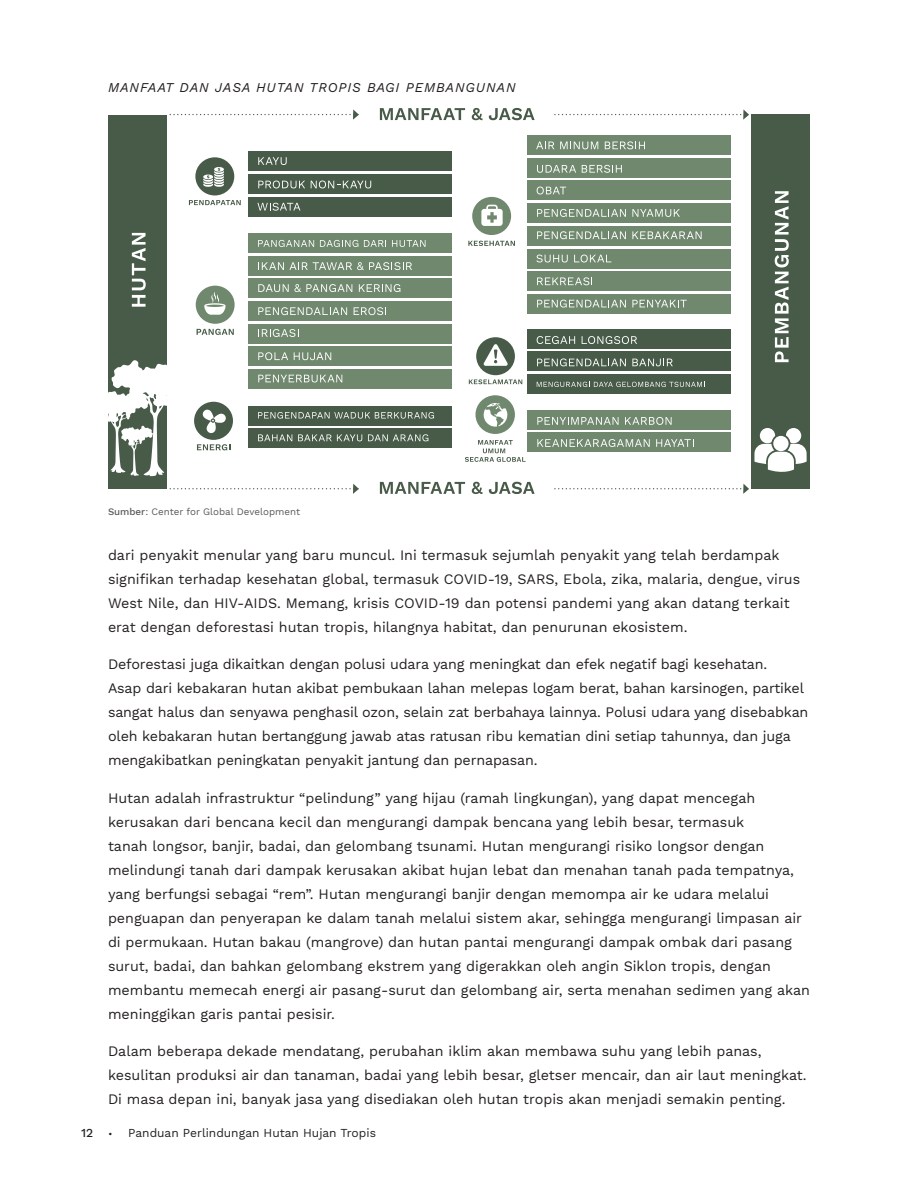
<style>
.page{position:relative;width:918px;height:1188px;background:#fff}
.page>*{position:absolute;margin:0;border:0;box-sizing:border-box;transform-origin:0 0}
.Normal_body{font:14.25px/24px "Work Sans";color:#231f20}
.Section_header{font:italic 13.5px "Work Sans";letter-spacing:.06em;color:#231f20}
.t1{font:12px "Work Sans";color:#231f20}
.t2{font:500 12px "Work Sans";color:#231f20}
.Normal_body-2{font:9.75px "Work Sans";color:#57585a}
.s1{font-weight:500}
.s2{font-weight:500;font-size:9px}
</style>
<div class="page">
<svg style="left:380px;top:482px;width:85px;height:12px"></svg>
<svg style="left:472px;top:482px;width:11px;height:12px"></svg>
<svg style="left:489px;top:482px;width:46px;height:12px"></svg>
<div style="left:108px;top:115px;width:59px;height:374px;background:#475b48"></div>
<div style="left:751px;top:114px;width:59px;height:375px;background:#475b48"></div>
<svg style="left:554px;top:484px;width:195px;height:10px"></svg>
<svg style="left:170px;top:484px;width:189px;height:10px"></svg>
<svg style="left:380px;top:108px;width:85px;height:12px"></svg>
<svg style="left:472px;top:108px;width:11px;height:12px"></svg>
<svg style="left:489px;top:108px;width:46px;height:12px"></svg>
<svg style="left:554px;top:109px;width:195px;height:11px"></svg>
<svg style="left:170px;top:109px;width:189px;height:11px"></svg>
<svg style="left:754px;top:428px;width:53px;height:44px"></svg>
<svg style="left:108px;top:360px;width:59px;height:116px"></svg>
<div style="left:248px;top:152px;width:204px;height:19px;background:#475b48"></div>
<div style="left:248px;top:174px;width:204px;height:20px;background:#475b48"></div>
<div style="left:248px;top:197px;width:204px;height:19px;background:#475b48"></div>
<div style="left:248px;top:234px;width:204px;height:19px;background:#70896e"></div>
<div style="left:248px;top:256px;width:204px;height:20px;background:#70896e"></div>
<div style="left:248px;top:279px;width:204px;height:19px;background:#70896e"></div>
<div style="left:248px;top:301px;width:204px;height:20px;background:#70896e"></div>
<div style="left:248px;top:324px;width:204px;height:19px;background:#70896e"></div>
<div style="left:248px;top:346px;width:204px;height:20px;background:#70896e"></div>
<div style="left:248px;top:369px;width:204px;height:19px;background:#70896e"></div>
<div style="left:248px;top:428px;width:204px;height:20px;background:#475b48"></div>
<div style="left:248px;top:406px;width:204px;height:19px;background:#475b48"></div>
<div style="left:195px;top:157px;width:39px;height:38px;background:#475b48;border-radius:50%"></div>
<div style="left:196px;top:286px;width:39px;height:38px;background:#70896e;border-radius:50%"></div>
<div style="left:194px;top:402px;width:39px;height:38px;background:#475b48;border-radius:50%"></div>
<svg style="left:189px;top:200px;width:52px;height:5px"></svg>
<svg style="left:197px;top:329px;width:37px;height:6px"></svg>
<svg style="left:197px;top:444px;width:33px;height:6px"></svg>
<svg style="left:258px;top:157px;width:29px;height:8px"></svg>
<svg style="left:258px;top:181px;width:47px;height:7px"></svg>
<svg style="left:311px;top:181px;width:60px;height:7px"></svg>
<svg style="left:257px;top:203px;width:43px;height:8px"></svg>
<svg style="left:258px;top:240px;width:56px;height:7px"></svg>
<svg style="left:320px;top:240px;width:38px;height:7px"></svg>
<svg style="left:364px;top:240px;width:22px;height:7px"></svg>
<svg style="left:392px;top:240px;width:34px;height:7px"></svg>
<svg style="left:258px;top:262px;width:26px;height:8px"></svg>
<svg style="left:290px;top:262px;width:122px;height:8px"></svg>
<svg style="left:258px;top:284px;width:94px;height:8px"></svg>
<svg style="left:359px;top:284px;width:41px;height:8px"></svg>
<svg style="left:258px;top:307px;width:89px;height:8px"></svg>
<svg style="left:354px;top:307px;width:32px;height:8px"></svg>
<svg style="left:258px;top:329px;width:41px;height:8px"></svg>
<svg style="left:258px;top:352px;width:30px;height:8px"></svg>
<svg style="left:294px;top:352px;width:37px;height:8px"></svg>
<svg style="left:258px;top:375px;width:84px;height:7px"></svg>
<svg style="left:258px;top:412px;width:176px;height:7px"></svg>
<svg style="left:258px;top:434px;width:34px;height:7px"></svg>
<svg style="left:298px;top:434px;width:64px;height:7px"></svg>
<svg style="left:368px;top:434px;width:60px;height:7px"></svg>
<svg style="left:203px;top:167px;width:21px;height:20px"></svg>
<svg style="left:203px;top:410px;width:23px;height:23px"></svg>
<svg style="left:204px;top:292px;width:22px;height:23px"></svg>
<svg style="left:132px;top:233px;width:14px;height:74px"></svg>
<svg style="left:775px;top:191px;width:14px;height:171px"></svg>
<div style="left:527px;top:329px;width:203px;height:20px;background:#475b48"></div>
<div style="left:527px;top:352px;width:203px;height:19px;background:#475b48"></div>
<div style="left:527px;top:374px;width:203px;height:20px;background:#475b48"></div>
<div style="left:476px;top:337px;width:39px;height:38px;background:#475b48;border-radius:50%"></div>
<svg style="left:469px;top:379px;width:53px;height:5px"></svg>
<svg style="left:537px;top:336px;width:38px;height:8px"></svg>
<svg style="left:582px;top:336px;width:55px;height:8px"></svg>
<svg style="left:537px;top:382px;width:168px;height:5px"></svg>
<svg style="left:537px;top:358px;width:89px;height:8px"></svg>
<svg style="left:632px;top:359px;width:41px;height:7px"></svg>
<svg style="left:484px;top:344px;width:24px;height:22px"></svg>
<div style="left:527px;top:410px;width:203px;height:19px;background:#70896e"></div>
<div style="left:527px;top:432px;width:203px;height:20px;background:#70896e"></div>
<div style="left:475px;top:395px;width:40px;height:39px;background:#70896e;border-radius:50%"></div>
<svg style="left:465px;top:440px;width:61px;height:22px"></svg>
<svg style="left:537px;top:439px;width:113px;height:8px"></svg>
<svg style="left:656px;top:439px;width:38px;height:8px"></svg>
<svg style="left:537px;top:417px;width:82px;height:8px"></svg>
<svg style="left:625px;top:417px;width:47px;height:8px"></svg>
<svg style="left:483px;top:403px;width:25px;height:24px"></svg>
<div style="left:472px;top:197px;width:39px;height:38px;background:#70896e;border-radius:50%"></div>
<svg style="left:468px;top:241px;width:47px;height:5px"></svg>
<svg style="left:481px;top:205px;width:22px;height:21px"></svg>
<div style="left:527px;top:136px;width:203px;height:19px;background:#70896e"></div>
<div style="left:527px;top:158px;width:203px;height:20px;background:#70896e"></div>
<div style="left:527px;top:181px;width:203px;height:19px;background:#70896e"></div>
<div style="left:527px;top:203px;width:203px;height:20px;background:#70896e"></div>
<div style="left:527px;top:226px;width:203px;height:19px;background:#70896e"></div>
<div style="left:527px;top:272px;width:203px;height:19px;background:#70896e"></div>
<svg style="left:536px;top:142px;width:18px;height:7px"></svg>
<svg style="left:560px;top:142px;width:38px;height:7px"></svg>
<svg style="left:605px;top:141px;width:40px;height:8px"></svg>
<svg style="left:537px;top:165px;width:39px;height:8px"></svg>
<svg style="left:582px;top:165px;width:40px;height:8px"></svg>
<svg style="left:537px;top:187px;width:29px;height:7px"></svg>
<svg style="left:537px;top:209px;width:89px;height:8px"></svg>
<svg style="left:632px;top:209px;width:48px;height:8px"></svg>
<svg style="left:537px;top:277px;width:55px;height:8px"></svg>
<svg style="left:537px;top:231px;width:89px;height:8px"></svg>
<svg style="left:632px;top:231px;width:70px;height:8px"></svg>
<div style="left:527px;top:249px;width:203px;height:20px;background:#70896e"></div>
<svg style="left:536px;top:255px;width:32px;height:7px"></svg>
<svg style="left:574px;top:255px;width:37px;height:7px"></svg>
<div style="left:527px;top:294px;width:203px;height:19px;background:#70896e"></div>
<svg style="left:537px;top:300px;width:89px;height:8px"></svg>
<svg style="left:632px;top:300px;width:55px;height:7px"></svg>
<p class="Section_header" style="left:108px;top:77px;width:409px">MANFAAT DAN JASA HUTAN TROPIS BAGI PEMBANGUNAN</p>
<p class="Normal_body-2" style="left:108px;top:506px;width:194px"><span class="s1">Sumber</span>: Center for Global Development</p>
<p class="Normal_body" style="left:108px;top:544px;width:694px">dari penyakit menular yang baru muncul. Ini termasuk sejumlah penyakit yang telah berdampak signifikan terhadap kesehatan global, termasuk COVID-19, SARS, Ebola, zika, malaria, dengue, virus West Nile, dan HIV-AIDS. Memang, krisis COVID-19 dan potensi pandemi yang akan datang terkait erat dengan deforestasi hutan tropis, hilangnya habitat, dan penurunan ekosistem.</p>
<p class="Normal_body" style="left:108px;top:653px;width:702px">Deforestasi juga dikaitkan dengan polusi udara yang meningkat dan efek negatif bagi kesehatan.<br>Asap dari kebakaran hutan akibat pembukaan lahan melepas logam berat, bahan karsinogen, partikel sangat halus dan senyawa penghasil ozon, selain zat berbahaya lainnya. Polusi udara yang disebabkan oleh kebakaran hutan bertanggung jawab atas ratusan ribu kematian dini setiap tahunnya, dan juga mengakibatkan peningkatan penyakit jantung dan pernapasan.</p>
<p class="Normal_body" style="left:108px;top:787px;width:704px">Hutan adalah infrastruktur “pelindung” yang hijau (ramah lingkungan), yang dapat mencegah kerusakan dari bencana kecil dan mengurangi dampak bencana yang lebih besar, termasuk<br>tanah longsor, banjir, badai, dan gelombang tsunami. Hutan mengurangi risiko longsor dengan melindungi tanah dari dampak kerusakan akibat hujan lebat dan menahan tanah pada tempatnya, yang berfungsi sebagai “rem”. Hutan mengurangi banjir dengan memompa air ke udara melalui penguapan dan penyerapan ke dalam tanah melalui sistem akar, sehingga mengurangi limpasan air di permukaan. Hutan bakau (mangrove) dan hutan pantai mengurangi dampak ombak dari pasang surut, badai, dan bahkan gelombang ekstrem yang digerakkan oleh angin Siklon tropis, dengan membantu memecah energi air pasang-surut dan gelombang air, serta menahan sedimen yang akan meninggikan garis pantai pesisir.</p>
<p class="Normal_body" style="left:108px;top:1040px;width:700px">Dalam beberapa dekade mendatang, perubahan iklim akan membawa suhu yang lebih panas, kesulitan produksi air dan tanaman, badai yang lebih besar, gletser mencair, dan air laut meningkat.<br>Di masa depan ini, banyak jasa yang disediakan oleh hutan tropis akan menjadi semakin penting.</p>
<p class="t2" style="left:81px;top:1125px;width:14px">12</p>
<p class="t1" style="left:109px;top:1125px;width:269px"><span class="s2">•</span> Panduan Perlindungan Hutan Hujan Tropis</p>
</div>
